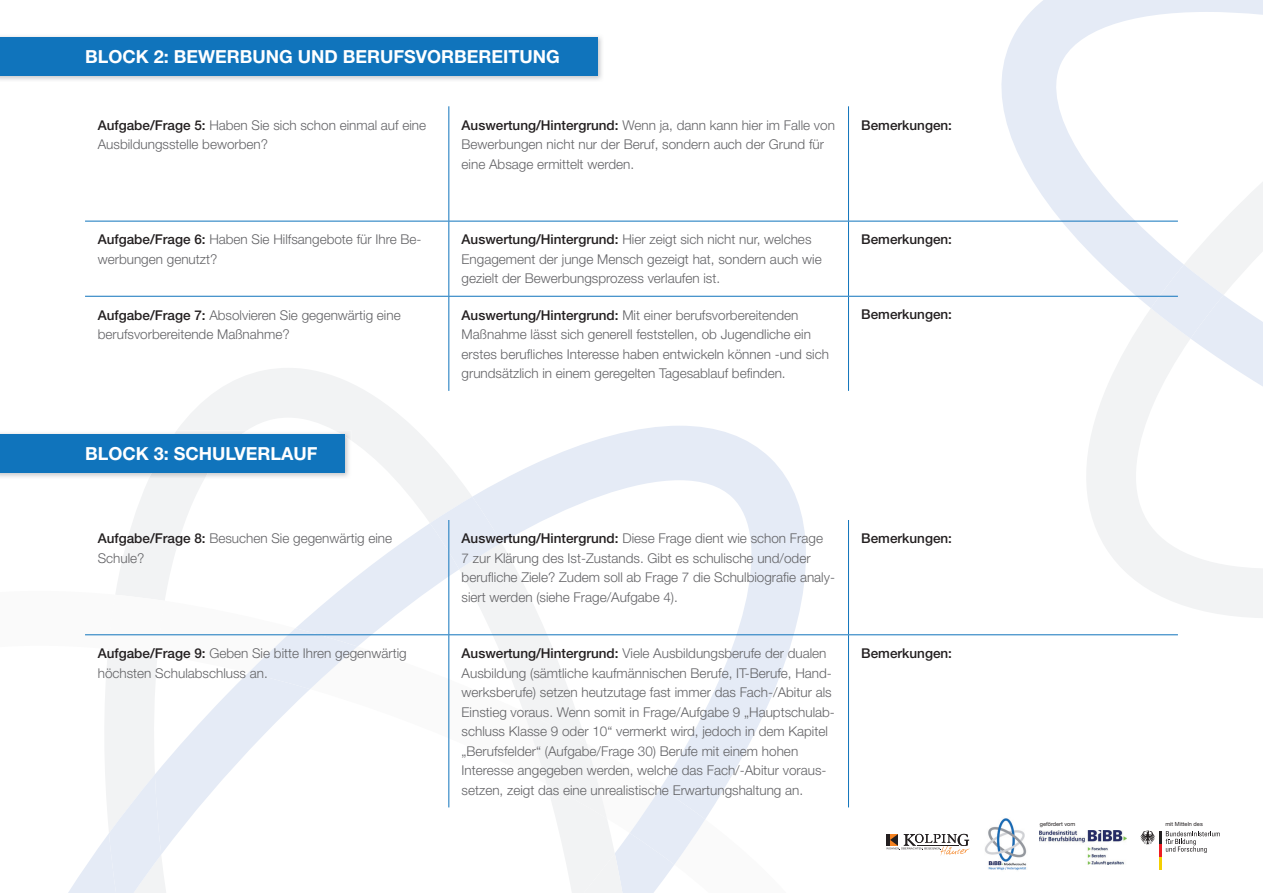
<style>
.page{position:relative;width:1263px;height:893px;background:#fff}
.page>*{position:absolute;margin:0;border:0;box-sizing:border-box;transform-origin:0 0}
.t1{font:700 18px "Helvetica Neue";color:#fff}
.t2{font:300 13.5px/19.5px "Helvetica Neue";color:#636366}
.t3{font:500 13.5px "Helvetica Neue";color:#231f20}
.t4{font:5.7px "Helvetica Neue";color:#231f20}
.s1{font-weight:500;color:#231f20}
</style>
<div class="page">
<svg style="left:1086px;top:309px;width:177px;height:309px"></svg>
<svg style="left:1184px;top:308px;width:79px;height:79px"></svg>
<svg style="left:984px;top:0;width:279px;height:308px"></svg>
<div style="left:1151px;top:265px;width:72px;height:74px;background:linear-gradient(to right,#e5ebf5,#e8edf6);border-radius:32px"></div>
<svg style="left:133px;top:368px;width:339px;height:155px"></svg>
<svg style="left:472px;top:426px;width:346px;height:232px;fill:#e5ebf6"></svg>
<div style="left:430px;top:497px;width:72px;height:72px;background:linear-gradient(to right,#eff1f5,#e2e9f6);border-radius:28px"></div>
<svg style="left:68px;top:523px;width:718px;height:370px"></svg>
<img style="left:1039px;top:831px;width:87px;height:33px">
<svg style="left:1140px;top:830px;width:80px;height:40px"></svg>
<img style="left:985px;top:818px;width:42px;height:53px">
<svg style="left:886px;top:834px;width:84px;height:22px"></svg>
<img style="left:0;top:36px;width:602px;height:44px">
<div style="left:0;top:37px;width:597px;height:39px;background:#1074bc"></div>
<hr style="left:448px;top:106px;width:1px;height:115px;background:#1074bc">
<hr style="left:848px;top:106px;width:1px;height:115px;background:#1074bc">
<hr style="left:85px;top:221px;width:364px;height:1px;background:#1074bc">
<hr style="left:449px;top:221px;width:399px;height:1px;background:#1074bc">
<hr style="left:448px;top:221px;width:1px;height:75px;background:#1074bc">
<hr style="left:848px;top:221px;width:330px;height:1px;background:#1074bc">
<hr style="left:848px;top:221px;width:1px;height:75px;background:#1074bc">
<hr style="left:449px;top:296px;width:399px;height:1px;background:#1074bc">
<hr style="left:448px;top:297px;width:1px;height:94px;background:#1074bc">
<hr style="left:848px;top:296px;width:330px;height:1px;background:#1074bc">
<hr style="left:848px;top:297px;width:1px;height:94px;background:#1074bc">
<hr style="left:85px;top:296px;width:364px;height:1px;background:#1074bc">
<img style="left:0;top:431px;width:149px;height:48px">
<img style="left:149px;top:431px;width:202px;height:48px">
<div style="left:0;top:434px;width:345px;height:39px;background:#1074bc"></div>
<hr style="left:448px;top:520px;width:1px;height:114px;background:#1074bc">
<hr style="left:848px;top:520px;width:1px;height:114px;background:#1074bc">
<hr style="left:85px;top:634px;width:364px;height:1px;background:#1074bc">
<hr style="left:449px;top:634px;width:399px;height:1px;background:#1074bc">
<hr style="left:448px;top:635px;width:1px;height:172px;background:#1074bc">
<hr style="left:848px;top:634px;width:330px;height:1px;background:#1074bc">
<hr style="left:848px;top:635px;width:1px;height:172px;background:#1074bc">
<h1 class="t1" style="left:85px;top:46px;width:476px">BLOCK 2: BEWERBUNG UND BERUFSVORBEREITUNG</h1>
<p class="t2" style="left:98px;top:115px;width:330px"><span class="s1">Aufgabe/Frage 5:</span> Haben Sie sich schon einmal auf eine<br>Ausbildungsstelle beworben?</p>
<p class="t2" style="left:462px;top:115px;width:375px"><span class="s1">Auswertung/Hintergrund:</span> Wenn ja, dann kann hier im Falle von<br>Bewerbungen nicht nur der Beruf, sondern auch der Grund für eine Absage ermittelt werden.</p>
<p class="t3" style="left:861px;top:117px;width:92px">Bemerkungen:</p>
<p class="t2" style="left:98px;top:230px;width:325px"><span class="s1">Aufgabe/Frage 6:</span> Haben Sie Hilfsangebote für Ihre Be&shy;werbungen genutzt?</p>
<p class="t2" style="left:462px;top:230px;width:362px"><span class="s1">Auswertung/Hintergrund:</span> Hier zeigt sich nicht nur, welches<br>Engagement der junge Mensch gezeigt hat, sondern auch wie gezielt der Bewerbungsprozess verlaufen ist.</p>
<p class="t3" style="left:861px;top:231px;width:92px">Bemerkungen:</p>
<p class="t2" style="left:98px;top:305px;width:304px"><span class="s1">Aufgabe/Frage 7:</span> Absolvieren Sie gegenwärtig eine berufsvorbereitende Maßnahme?</p>
<p class="t2" style="left:462px;top:305px;width:369px"><span class="s1">Auswertung/Hintergrund:</span> Mit einer berufsvorbereitenden Maßnahme lässt sich generell feststellen, ob Jugendliche ein erstes berufliches Interesse haben entwickeln können -und sich grundsätzlich in einem geregelten Tagesablauf befinden.</p>
<p class="t3" style="left:861px;top:307px;width:92px">Bemerkungen:</p>
<h1 class="t1" style="left:85px;top:443px;width:234px">BLOCK 3: SCHULVERLAUF</h1>
<p class="t2" style="left:98px;top:528px;width:296px"><span class="s1">Aufgabe/Frage 8:</span> Besuchen Sie gegenwärtig eine<br>Schule?</p>
<p class="t2" style="left:462px;top:528px;width:375px"><span class="s1">Auswertung/Hintergrund:</span> Diese Frage dient wie schon Frage<br>7 zur Klärung des Ist-Zustands. Gibt es schulische und/oder berufliche Ziele? Zudem soll ab Frage 7 die Schulbiografie analy&shy;siert werden (siehe Frage/Aufgabe 4).</p>
<p class="t3" style="left:861px;top:530px;width:92px">Bemerkungen:</p>
<p class="t2" style="left:98px;top:643px;width:310px"><span class="s1">Aufgabe/Frage 9:</span> Geben Sie bitte Ihren gegenwärtig höchsten Schulabschluss an.</p>
<p class="t2" style="left:462px;top:643px;width:375px"><span class="s1">Auswertung/Hintergrund:</span> Viele Ausbildungsberufe der dualen Ausbildung (sämtliche kaufmännischen Berufe, IT-Berufe, Hand&shy;werksberufe) setzen heutzutage fast immer das Fach-/Abitur als Einstieg voraus. Wenn somit in Frage/Aufgabe 9 „Hauptschulab&shy;schluss Klasse 9 oder 10“ vermerkt wird, jedoch in dem Kapitel „Berufsfelder“ (Aufgabe/Frage 30) Berufe mit einem hohen Interesse angegeben werden, welche das Fach/-Abitur voraus&shy;setzen, zeigt das eine unrealistische Erwartungshaltung an.</p>
<p class="t3" style="left:861px;top:645px;width:92px">Bemerkungen:</p>
<p class="t4" style="left:1040px;top:821px;width:37px">gefördert vom</p>
<p class="t4" style="left:1165px;top:821px;width:39px">mit Mitteln des</p>
</div>
